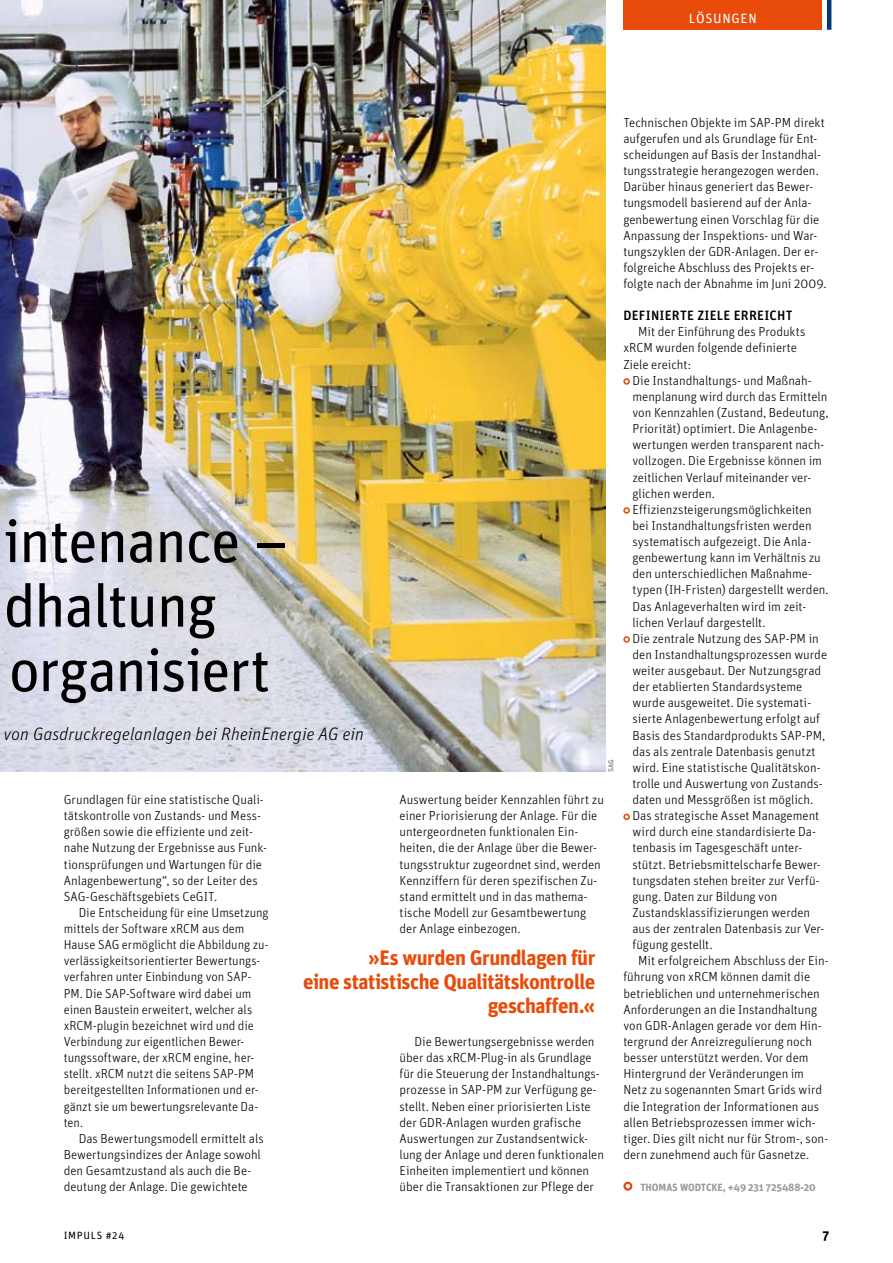
<style>
.page{position:relative;width:893px;height:1263px;background:#fff}
.page>*{position:absolute;margin:0;border:0;box-sizing:border-box;transform-origin:0 0}
.t1{font:60px/64.5px "Unit";letter-spacing:-.025em;color:#000}
.t2{font:700 21px/24px "Unit";letter-spacing:-.025em;color:#e94c0a;text-align:right}
.t3{font:italic 300 18px "Unit";letter-spacing:.005em;color:#000}
.t4{font:500 13.5px "Unit";letter-spacing:.025em;color:#000}
.t5{font:13.5px "Unit";letter-spacing:.05em;color:#fff}
.t6{font:700 13.5px "Unit";color:#000}
.t7{font:300 13.2px/16.2px "Unit";letter-spacing:-.005em;color:#000}
.t8{font:700 10.5px "Unit";letter-spacing:-.01em;color:#9c9c9c}
.t9{font:10.5px "Unit";letter-spacing:.07em;color:#000}
.t10{font:700 7.5px "Unit";color:#9c9c9c}
</style>
<div class="page">
<img style="left:0;top:0;width:605px;height:772px">
<div style="left:623px;top:0;width:199px;height:30px;background:#e94c0a"></div>
<hr style="left:827px;top:0;width:4px;height:30px;background:#003976">
<svg style="left:623px;top:378px;width:7px;height:7px"></svg>
<svg style="left:623px;top:507px;width:7px;height:7px"></svg>
<svg style="left:623px;top:636px;width:7px;height:7px"></svg>
<svg style="left:623px;top:814px;width:7px;height:6px"></svg>
<div style="left:623px;top:1182px;width:9px;height:9px;border:2px solid #e94c0a;border-radius:50%"></div>
<p class="t5" style="left:689px;top:11px;width:69px">Lösungen</p>
<h1 class="t1" style="left:3px;top:508px;width:287px">intenance – dhaltung organisiert</h1>
<h3 class="t3" style="left:4px;top:722px;width:362px">von Gasdruckregelanlagen bei RheinEnergie AG ein</h3>
<p class="t10" style="left:606px;top:772px;width:14px;rotate:-90deg">SAG</p>
<p class="t7" style="left:64px;top:791px;width:205px">Grundlagen für eine statistische Quali&shy;tätskontrolle von Zustands- und Mess&shy;größen sowie die effiziente und zeit&shy;nahe Nutzung der Ergebnisse aus Funk&shy;tionsprüfungen und Wartungen für die Anlagenbewertung“, so der Leiter des SAG-Geschäftsgebiets CeGIT.</p>
<p class="t7" style="left:64px;top:904px;width:206px;text-indent:15px">Die Entscheidung für eine Umsetzung mittels der Software xRCM aus dem Hause SAG ermöglicht die Abbildung zu&shy;verlässigkeitsorientierter Bewertungs&shy;verfahren unter Einbindung von SAP-PM. Die SAP-Software wird dabei um einen Baustein erweitert, welcher als xRCM-plugin bezeichnet wird und die Verbindung zur eigentlichen Bewer&shy;tungssoftware, der xRCM engine, her&shy;stellt. xRCM nutzt die seitens SAP-PM bereitgestellten Informationen und er&shy;gänzt sie um bewertungsrelevante Da&shy;ten.</p>
<p class="t7" style="left:64px;top:1130px;width:202px;text-indent:15px">Das Bewertungsmodell ermittelt als Bewertungsindizes der Anlage sowohl den Gesamtzustand als auch die Be&shy;deutung der Anlage. Die gewichtete</p>
<p class="t7" style="left:400px;top:791px;width:206px">Auswertung beider Kennzahlen führt zu einer Priorisierung der Anlage. Für die untergeordneten funktionalen Ein&shy;heiten, die der Anlage über die Bewer&shy;tungsstruktur zugeordnet sind, werden Kennziffern für deren spezifischen Zu&shy;stand ermittelt und in das mathema&shy;tische Modell zur Gesamtbewertung der Anlage einbezogen.</p>
<h2 class="t2" style="left:303px;top:945px;width:294px">»Es wurden Grundlagen für<br>eine statistische Qualitätskontrolle geschaffen.«</h2>
<p class="t7" style="left:400px;top:1033px;width:206px;text-indent:15px">Die Bewertungsergebnisse werden über das xRCM-Plug-in als Grundlage für die Steuerung der Instandhaltungs&shy;prozesse in SAP-PM zur Verfügung ge&shy;stellt. Neben einer priorisierten Liste der GDR-Anlagen wurden grafische Auswertungen zur Zustandsentwick&shy;lung der Anlage und deren funktionalen Einheiten implementiert und können über die Transaktionen zur Pflege der</p>
<p class="t7" style="left:623px;top:114px;width:205px">Technischen Objekte im SAP-PM direkt aufgerufen und als Grundlage für Ent&shy;scheidungen auf Basis der Instandhal&shy;tungsstrategie herangezogen werden.<br>Darüber hinaus generiert das Bewer&shy;tungsmodell basierend auf der Anla&shy;genbewertung einen Vorschlag für die Anpassung der Inspektions- und War&shy;tungszyklen der GDR-Anlagen. Der er&shy;folgreiche Abschluss des Projekts er&shy;folgte nach der Abnahme im Juni 2009.</p>
<p class="t4" style="left:623px;top:307px;width:168px">DEFINIERTE ZIELE ERREICHT</p>
<p class="t7" style="left:623px;top:324px;width:184px;text-indent:15px">Mit der Einführung des Produkts xRCM wurden folgende definierte<br>Ziele ereicht:</p>
<p class="t7" style="left:632px;top:372px;width:181px">Die Instandhaltungs- und Maßnah-</p>
<p class="t7" style="left:632px;top:388px;width:197px">menplanung wird durch das Ermitteln</p>
<p class="t7" style="left:632px;top:404px;width:198px">von Kennzahlen (Zustand, Bedeutung,</p>
<p class="t7" style="left:632px;top:420px;width:187px">Priorität) optimiert. Die Anlagenbe-</p>
<p class="t7" style="left:632px;top:436px;width:193px">wertungen werden transparent nach-</p>
<p class="t7" style="left:632px;top:453px;width:191px">vollzogen. Die Ergebnisse können im</p>
<p class="t7" style="left:632px;top:469px;width:179px">zeitlichen Verlauf miteinander ver-</p>
<p class="t7" style="left:632px;top:485px;width:84px">glichen werden.</p>
<p class="t7" style="left:632px;top:501px;width:181px">Effizienzsteigerungsmöglichkeiten</p>
<p class="t7" style="left:632px;top:517px;width:181px">bei Instandhaltungsfristen werden</p>
<p class="t7" style="left:632px;top:533px;width:180px">systematisch aufgezeigt. Die Anla-</p>
<p class="t7" style="left:632px;top:549px;width:190px">genbewertung kann im Verhältnis zu</p>
<p class="t7" style="left:632px;top:565px;width:181px">den unterschiedlichen Maßnahme-</p>
<p class="t7" style="left:632px;top:582px;width:198px">typen (IH-Fristen) dargestellt werden.</p>
<p class="t7" style="left:632px;top:598px;width:175px">Das Anlageverhalten wird im zeit-</p>
<p class="t7" style="left:632px;top:614px;width:135px">lichen Verlauf dargestellt.</p>
<p class="t7" style="left:632px;top:630px;width:188px">Die zentrale Nutzung des SAP-PM in</p>
<p class="t7" style="left:632px;top:646px;width:196px">den Instandhaltungsprozessen wurde</p>
<p class="t7" style="left:632px;top:662px;width:190px">weiter ausgebaut. Der Nutzungsgrad</p>
<p class="t7" style="left:632px;top:678px;width:171px">der etablierten Standardsysteme</p>
<p class="t7" style="left:632px;top:694px;width:180px">wurde ausgeweitet. Die systemati-</p>
<p class="t7" style="left:632px;top:711px;width:189px">sierte Anlagenbewertung erfolgt auf</p>
<p class="t7" style="left:632px;top:727px;width:194px">Basis des Standardprodukts SAP-PM,</p>
<p class="t7" style="left:632px;top:743px;width:185px">das als zentrale Datenbasis genutzt</p>
<p class="t7" style="left:632px;top:759px;width:190px">wird. Eine statistische Qualitätskon-</p>
<p class="t7" style="left:632px;top:775px;width:192px">trolle und Auswertung von Zustands-</p>
<p class="t7" style="left:632px;top:791px;width:182px">daten und Messgrößen ist möglich.</p>
<p class="t7" style="left:632px;top:807px;width:188px">Das strategische Asset Management</p>
<p class="t7" style="left:632px;top:823px;width:185px">wird durch eine standardisierte Da-</p>
<p class="t7" style="left:632px;top:840px;width:171px">tenbasis im Tagesgeschäft unter-</p>
<p class="t7" style="left:632px;top:856px;width:190px">stützt. Betriebsmittelscharfe Bewer-</p>
<p class="t7" style="left:632px;top:872px;width:189px">tungsdaten stehen breiter zur Verfü-</p>
<p class="t7" style="left:632px;top:888px;width:146px">gung. Daten zur Bildung von</p>
<p class="t7" style="left:632px;top:904px;width:179px">Zustandsklassifizierungen werden</p>
<p class="t7" style="left:632px;top:920px;width:193px">aus der zentralen Datenbasis zur Ver-</p>
<p class="t7" style="left:632px;top:936px;width:82px">fügung gestellt.</p>
<p class="t7" style="left:638px;top:952px;width:192px">Mit erfolgreichem Abschluss der Ein-</p>
<p class="t7" style="left:623px;top:969px;width:188px">führung von xRCM können damit die</p>
<p class="t7" style="left:623px;top:985px;width:198px">betrieblichen und unternehmerischen</p>
<p class="t7" style="left:623px;top:1001px;width:195px">Anforderungen an die Instandhaltung</p>
<p class="t7" style="left:623px;top:1017px;width:200px">von GDR-Anlagen gerade vor dem Hin-</p>
<p class="t7" style="left:623px;top:1033px;width:190px">tergrund der Anreizregulierung noch</p>
<p class="t7" style="left:623px;top:1049px;width:187px">besser unterstützt werden. Vor dem</p>
<p class="t7" style="left:623px;top:1065px;width:182px">Hintergrund der Veränderungen im</p>
<p class="t7" style="left:623px;top:1082px;width:200px">Netz zu sogenannten Smart Grids wird</p>
<p class="t7" style="left:623px;top:1098px;width:197px">die Integration der Informationen aus</p>
<p class="t7" style="left:623px;top:1114px;width:194px">allen Betriebsprozessen immer wich-</p>
<p class="t7" style="left:623px;top:1130px;width:206px">tiger. Dies gilt nicht nur für Strom-, son-</p>
<p class="t7" style="left:623px;top:1146px;width:187px">dern zunehmend auch für Gasnetze.</p>
<p class="t8" style="left:640px;top:1180px;width:177px">Thomas Wodtcke, +49 231 725488-20</p>
<p class="t9" style="left:64px;top:1229px;width:62px">Impuls #24</p>
<p class="t6" style="left:822px;top:1227px;width:8px">7</p>
</div>
